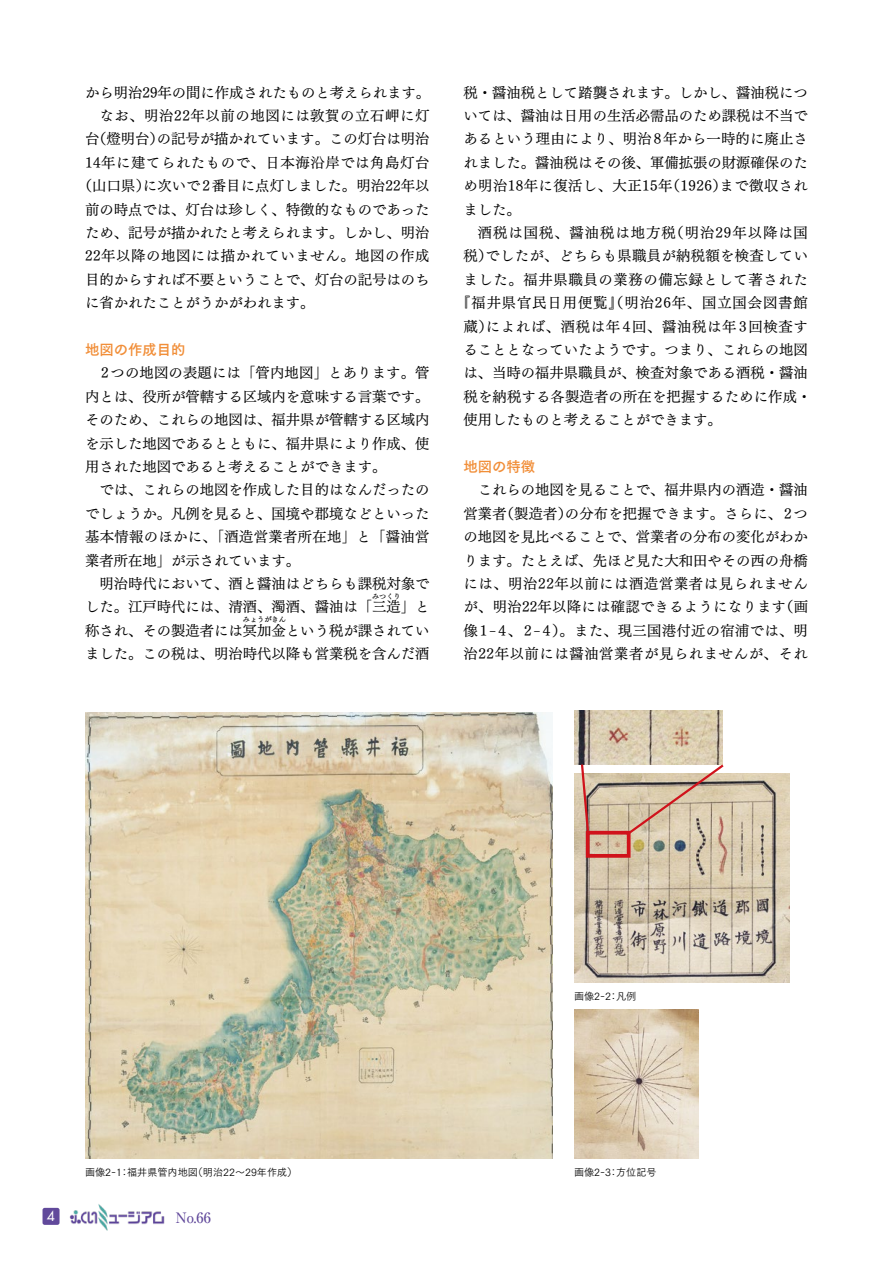
<style>
.page{position:relative;width:893px;height:1263px;background:#fff}
.page>*{position:absolute;margin:0;border:0;box-sizing:border-box;transform-origin:0 0}
.t1{font:14.4px/23.4px "Tsuku Min Pro RB";color:#000;text-align:justify}
.t2{font:14.4px "Tsuku Min Pro RB";letter-spacing:.045em;color:#000}
.t3{font:14.4px "Tsuku Min Pro RB";letter-spacing:.04em;color:#000}
.t4{font:14.4px "Tsuku Min Pro RB";letter-spacing:.06em;color:#000}
.t5{font:14.4px "Tsuku Min Pro RB";letter-spacing:.025em;color:#000}
.t6{font:14.4px "Tsuku Min Pro RB";letter-spacing:.065em;color:#000}
.t7{font:14.4px "Tsuku Go Pro B";color:#f18e38}
.t8{font:500 14.4px "Ryumin Pro";color:#61499b}
.t9{font:13.5px "Futura LT";color:#fff}
.t10{font:10.05px "Tsuku Go Pro R";color:#000}
.t11{font:7.2px "Tsuku Min Pro RB";color:#000}
</style>
<div class="page">
<img style="left:85px;top:712px;width:468px;height:447px">
<img style="left:574px;top:774px;width:215px;height:208px">
<img style="left:574px;top:710px;width:149px;height:54px">
<img style="left:574px;top:1010px;width:125px;height:149px">
<div style="left:586px;top:831px;width:45px;height:27px;border:4px solid #d0121b"></div>
<svg style="left:580px;top:762px;width:10px;height:71px"></svg>
<svg style="left:625px;top:762px;width:101px;height:75px;background:#d3c0aa"></svg>
<div style="left:43px;top:1208px;width:17px;height:17px;background:#61499b;border-radius:2px"></div>
<img style="left:69px;top:1204px;width:96px;height:26px">
<p class="t1" style="left:85px;top:79px;width:347px">から明治29年の間に作成されたものと考えられます。</p>
<p class="t2" style="left:99px;top:103px;width:332px">なお、明治22年以前の地図には敦賀の立石岬に灯</p>
<p class="t1" style="left:85px;top:126px;width:346px">台（燈明台）の記号が描かれています。この灯台は明治</p>
<p class="t3" style="left:85px;top:149px;width:346px">14年に建てられたもので、日本海沿岸では角島灯台</p>
<p class="t1" style="left:78px;top:172px;width:353px">（山口県）に次いで2番目に点灯しました。明治22年以</p>
<p class="t1" style="left:85px;top:196px;width:346px">前の時点では、灯台は珍しく、特徴的なものであった</p>
<p class="t1" style="left:85px;top:219px;width:346px">ため、記号が描かれたと考えられます。しかし、明治</p>
<p class="t3" style="left:85px;top:243px;width:346px">22年以降の地図には描かれていません。地図の作成</p>
<p class="t1" style="left:85px;top:266px;width:346px">目的からすれば不要ということで、灯台の記号はのち</p>
<p class="t1" style="left:85px;top:289px;width:231px">に省かれたことがうかがわれます。</p>
<p class="t7" style="left:85px;top:337px;width:102px">地図の作成目的</p>
<p class="t1" style="left:85px;top:359px;width:346px;text-indent:16px">2つの地図の表題には「管内地図」とあります。管内とは、役所が管轄する区域内を意味する言葉です。そのため、これらの地図は、福井県が管轄する区域内を示した地図であるとともに、福井県により作成、使用された地図であると考えることができます。</p>
<p class="t1" style="left:85px;top:476px;width:346px;text-indent:14px">では、これらの地図を作成した目的はなんだったのでしょうか。凡例を見ると、国境や郡境などといった基本情報のほかに、「酒造営業者所在地」と「醤油営業者所在地」が示されています。</p>
<p class="t1" style="left:85px;top:570px;width:346px;text-align:right">明治時代において、酒と醤油はどちらも課税対象でした。江戸時代には、清酒、濁酒、醤油は「三造」と</p>
<p class="t11" style="left:372px;top:589px;width:30px">みつくり</p>
<p class="t1" style="left:85px;top:617px;width:346px">称され、その製造者には冥加金という税が課されてい</p>
<p class="t11" style="left:243px;top:613px;width:45px">みょうがきん</p>
<p class="t1" style="left:85px;top:640px;width:346px">ました。この税は、明治時代以降も営業税を含んだ酒</p>
<p class="t1" style="left:463px;top:79px;width:346px">税・醤油税として踏襲されます。しかし、醤油税については、醤油は日用の生活必需品のため課税は不当であるという理由により、明治8年から一時的に廃止されました。醤油税はその後、軍備拡張の財源確保のため明治18年に復活し、大正15年（1926）まで徴収されました。</p>
<p class="t6" style="left:478px;top:220px;width:332px">酒税は国税、醤油税は地方税（明治29年以降は国</p>
<p class="t5" style="left:463px;top:243px;width:346px">税）でしたが、どちらも県職員が納税額を検査してい</p>
<p class="t2" style="left:463px;top:266px;width:346px">ました。福井県職員の業務の備忘録として著された</p>
<p class="t4" style="left:456px;top:290px;width:353px">『福井県官民日用便覧』（明治26年、国立国会図書館</p>
<p class="t2" style="left:463px;top:313px;width:346px">蔵）によれば、酒税は年 4回、醤油税は年 3回検査す</p>
<p class="t1" style="left:463px;top:336px;width:346px">ることとなっていたようです。つまり、これらの地図</p>
<p class="t1" style="left:463px;top:359px;width:346px">は、当時の福井県職員が、検査対象である酒税・醤油</p>
<p class="t1" style="left:463px;top:383px;width:350px">税を納税する各製造者の所在を把握するために作成・</p>
<p class="t1" style="left:463px;top:406px;width:260px">使用したものと考えることができます。</p>
<p class="t7" style="left:463px;top:454px;width:73px">地図の特徴</p>
<p class="t1" style="left:463px;top:476px;width:346px;text-indent:14px">これらの地図を見ることで、福井県内の酒造・醤油営業者（製造者）の分布を把握できます。さらに、2つの地図を見比べることで、営業者の分布の変化がわかります。たとえば、先ほど見た大和田やその西の舟橋には、明治22年以前には酒造営業者は見られませんが、明治22年以降には確認できるようになります（画像1- 4、2- 4）。また、現三国港付近の宿浦では、明治22年以前には醤油営業者が見られませんが、それ</p>
<p class="t10" style="left:85px;top:1164px;width:214px">画像2-1：福井県管内地図（明治22～29年作成）</p>
<p class="t9" style="left:47px;top:1208px;width:10px">4</p>
<p class="t8" style="left:176px;top:1206px;width:37px">No.66</p>
<p class="t10" style="left:574px;top:988px;width:64px">画像2-2：凡例</p>
<p class="t10" style="left:574px;top:1164px;width:84px">画像2-3：方位記号</p>
</div>
